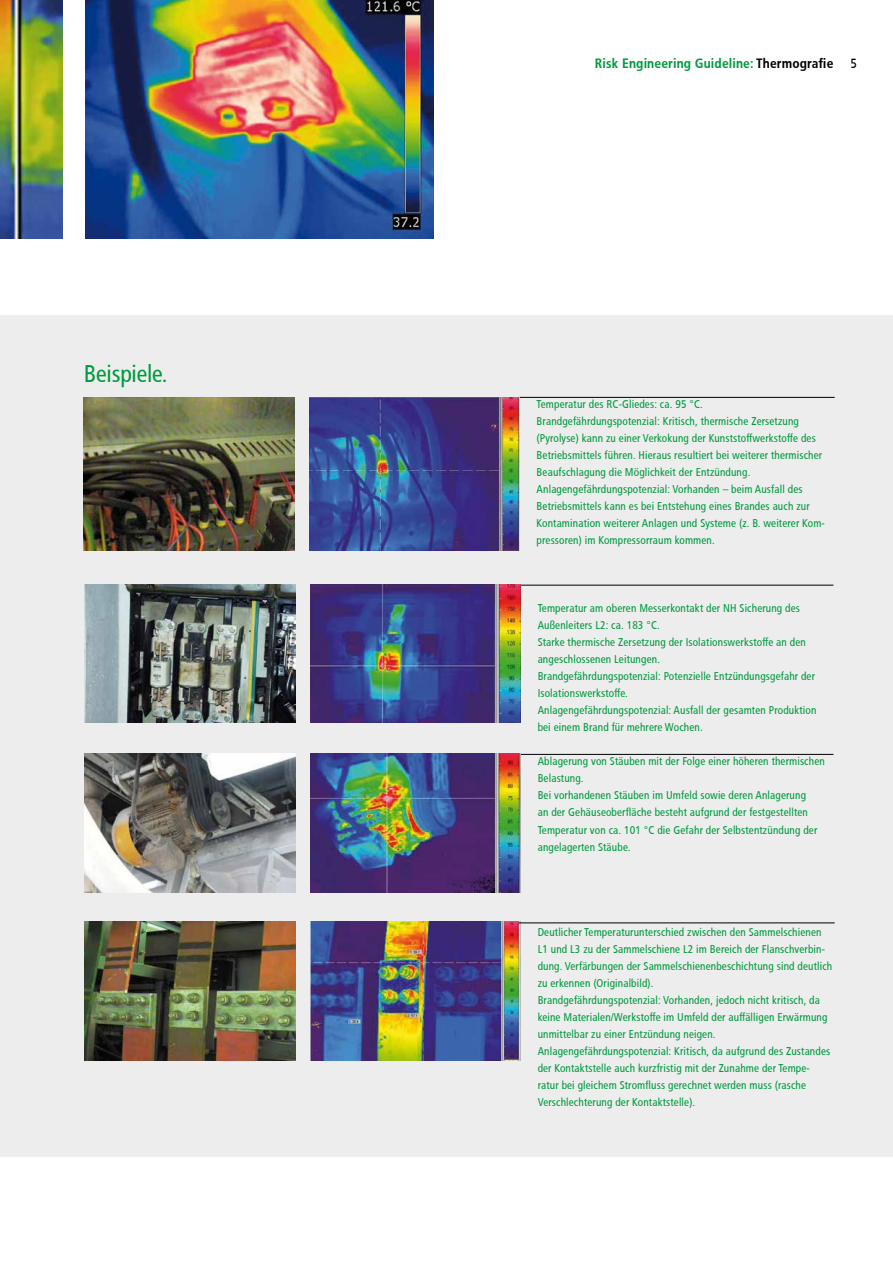
<style>
.page{position:relative;width:893px;height:1263px;background:#fff}
.page>*{position:absolute;margin:0;border:0;box-sizing:border-box;transform-origin:0 0}
.t1{font:24px "HDI Gerling Sans Cond Regular";letter-spacing:-.01em;color:#009a3e}
.t2{font:13.5px "HDI Gerling Sans Cond Bold";letter-spacing:.01em;color:#009a3e}
.t3{font:13.5px "HDI Gerling Sans Cond Regular";color:#000}
.t4{font:11.25px/17px "HDI Gerling Sans Cond Regular";letter-spacing:.01em;color:#009a3e}
.s1{color:#000}
</style>
<div class="page">
<div style="left:0;top:315px;width:893px;height:842px;background:#ededed"></div>
<img style="left:0;top:0;width:63px;height:238px">
<hr style="left:519px;top:397px;width:316px;height:1px;background:#000">
<hr style="left:519px;top:585px;width:314px;height:1px;background:#000">
<hr style="left:519px;top:754px;width:314px;height:1px;background:#000">
<img style="left:310px;top:397px;width:210px;height:154px">
<img style="left:84px;top:397px;width:210px;height:154px">
<img style="left:310px;top:584px;width:211px;height:139px">
<img style="left:85px;top:584px;width:210px;height:139px">
<img style="left:310px;top:754px;width:211px;height:138px">
<img style="left:85px;top:754px;width:210px;height:138px">
<img style="left:310px;top:922px;width:211px;height:138px">
<img style="left:85px;top:922px;width:210px;height:138px">
<hr style="left:519px;top:922px;width:316px;height:1px;background:#000">
<img style="left:85px;top:0;width:349px;height:238px">
<h1 class="t1" style="left:84px;top:360px;width:85px">Beispiele.</h1>
<p class="t2" style="left:595px;top:56px;width:240px">Risk Engineering Guideline: <span class="s1">Thermografie</span></p>
<p class="t3" style="left:850px;top:55px;width:8px">5</p>
<p class="t4" style="left:537px;top:396px;width:290px">Temperatur des RC-Gliedes: ca. 95 °C.<br>Brandgefährdungspotenzial: Kritisch, thermische Zersetzung (Pyrolyse) kann zu einer Verkokung der Kunststoffwerkstoffe des Betriebsmittels führen. Hieraus resultiert bei weiterer thermischer Beaufschlagung die Möglichkeit der Entzündung.<br>Anlagengefährdungspotenzial: Vorhanden ‒ beim Ausfall des Betriebsmittels kann es bei Entstehung eines Brandes auch zur Kontamination weiterer Anlagen und Systeme (z. B. weiterer Kom&shy;pressoren) im Kompressorraum kommen.</p>
<p class="t4" style="left:538px;top:600px;width:280px">Temperatur am oberen Messerkontakt der NH Sicherung des Außenleiters L2: ca. 183 °C.<br>Starke thermische Zersetzung der Isolationswerkstoffe an den angeschlossenen Leitungen.<br>Brandgefährdungspotenzial: Potenzielle Entzündungsgefahr der Isolationswerkstoffe.<br>Anlagengefährdungspotenzial: Ausfall der gesamten Produktion bei einem Brand für mehrere Wochen.</p>
<p class="t4" style="left:538px;top:753px;width:289px">Ablagerung von Stäuben mit der Folge einer höheren thermischen Belastung.<br>Bei vorhandenen Stäuben im Umfeld sowie deren Anlagerung<br>an der Gehäuseoberfläche besteht aufgrund der festgestellten Temperatur von ca. 101 °C die Gefahr der Selbstentzündung der angelagerten Stäube.</p>
<p class="t4" style="left:538px;top:923px;width:296px">Deutlicher Temperaturunterschied zwischen den Sammelschienen L1 und L3 zu der Sammelschiene L2 im Bereich der Flanschverbin&shy;dung. Verfärbungen der Sammelschienenbeschichtung sind deutlich zu erkennen (Originalbild).<br>Brandgefährdungspotenzial: Vorhanden, jedoch nicht kritisch, da keine Materialen/Werkstoffe im Umfeld der auffälligen Erwärmung unmittelbar zu einer Entzündung neigen.<br>Anlagengefährdungspotenzial: Kritisch, da aufgrund des Zustandes der Kontaktstelle auch kurzfristig mit der Zunahme der Tempe&shy;ratur bei gleichem Stromfluss gerechnet werden muss (rasche Verschlechterung der Kontaktstelle).</p>
</div>
